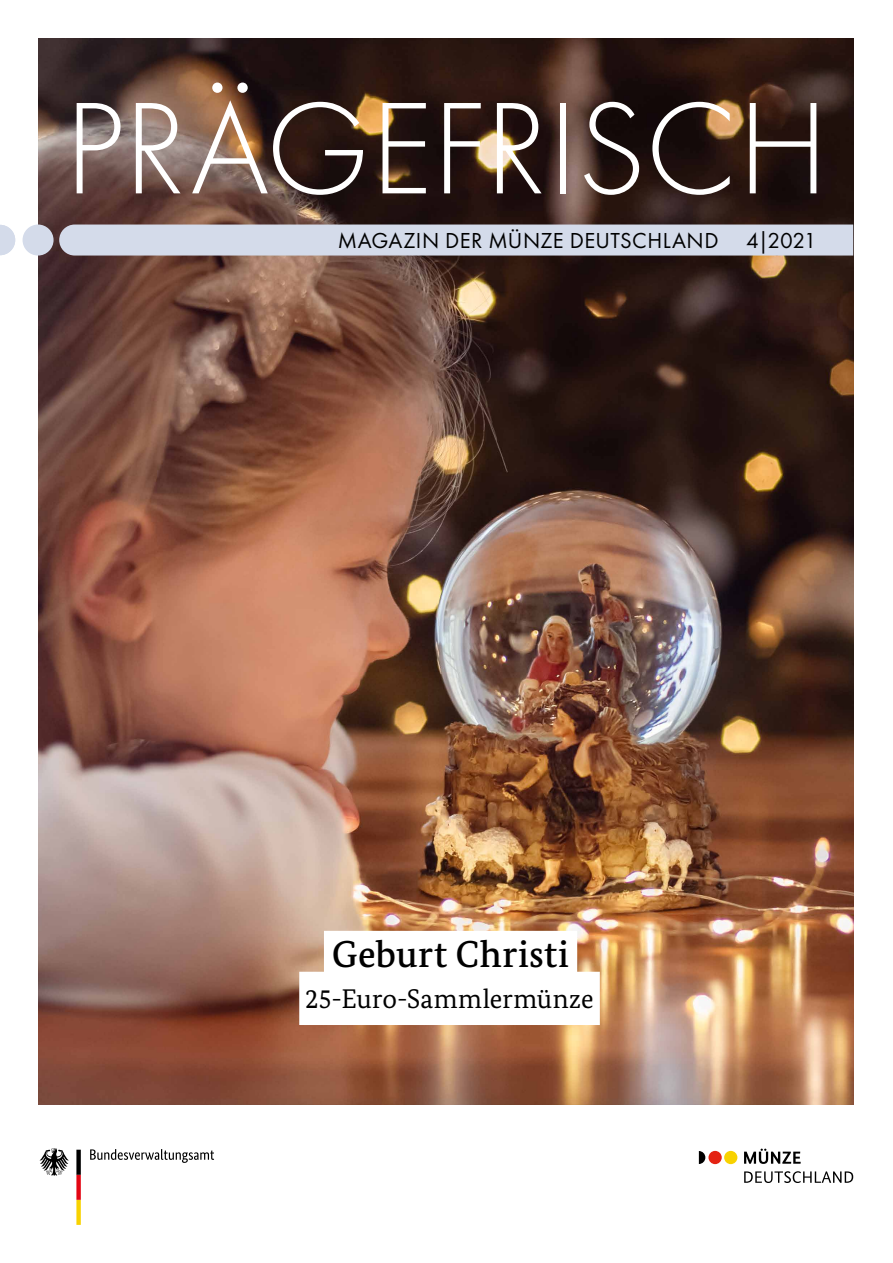
<style>
.page{position:relative;width:893px;height:1263px;background:#fff}
.page>*{position:absolute;margin:0;border:0;box-sizing:border-box;transform-origin:0 0}
.t1{font:300 135.45px "Futura PT";letter-spacing:-.01em;color:#fff}
.t2{font:500 37.5px "Bundes Serif";letter-spacing:.01em;color:#000}
.t3{font:27px "Bundes Serif";letter-spacing:.005em;color:#000}
.t4{font:22.5px "Futura PT";letter-spacing:.02em;color:#000}
</style>
<div class="page">
<img style="left:38px;top:38px;width:815px;height:1066px">
<svg style="left:90px;top:1149px;width:124px;height:14px"></svg>
<svg style="left:40px;top:1148px;width:29px;height:28px"></svg>
<svg style="left:76px;top:1150px;width:5px;height:75px"></svg>
<svg style="left:744px;top:1171px;width:109px;height:12px"></svg>
<svg style="left:744px;top:1148px;width:57px;height:16px"></svg>
<svg style="left:699px;top:1151px;width:6px;height:13px"></svg>
<div style="left:708px;top:1151px;width:14px;height:13px;background:#e42313;border-radius:50%"></div>
<div style="left:724px;top:1151px;width:13px;height:13px;background:#f8d200;border-radius:50%"></div>
<svg style="left:0;top:225px;width:15px;height:30px"></svg>
<div style="left:23px;top:225px;width:31px;height:31px;background:#d4dbea;border-radius:50%"></div>
<div style="left:59px;top:225px;width:794px;height:31px;background:#d4dbea"></div>
<div style="left:324px;top:931px;width:253px;height:53px;background:#fff"></div>
<div style="left:299px;top:972px;width:301px;height:53px;background:#fff"></div>
<h1 class="t1" style="left:64px;top:71px;width:766px">PRÄGEFRISCH</h1>
<p class="t4" style="left:338px;top:227px;width:480px">MAGAZIN DER MÜNZE DEUTSCHLAND 4|2021</p>
<h2 class="t2" style="left:332px;top:931px;width:239px">Geburt Christi</h2>
<p class="t3" style="left:305px;top:982px;width:290px">25-Euro-Sammlermünze</p>
</div>
